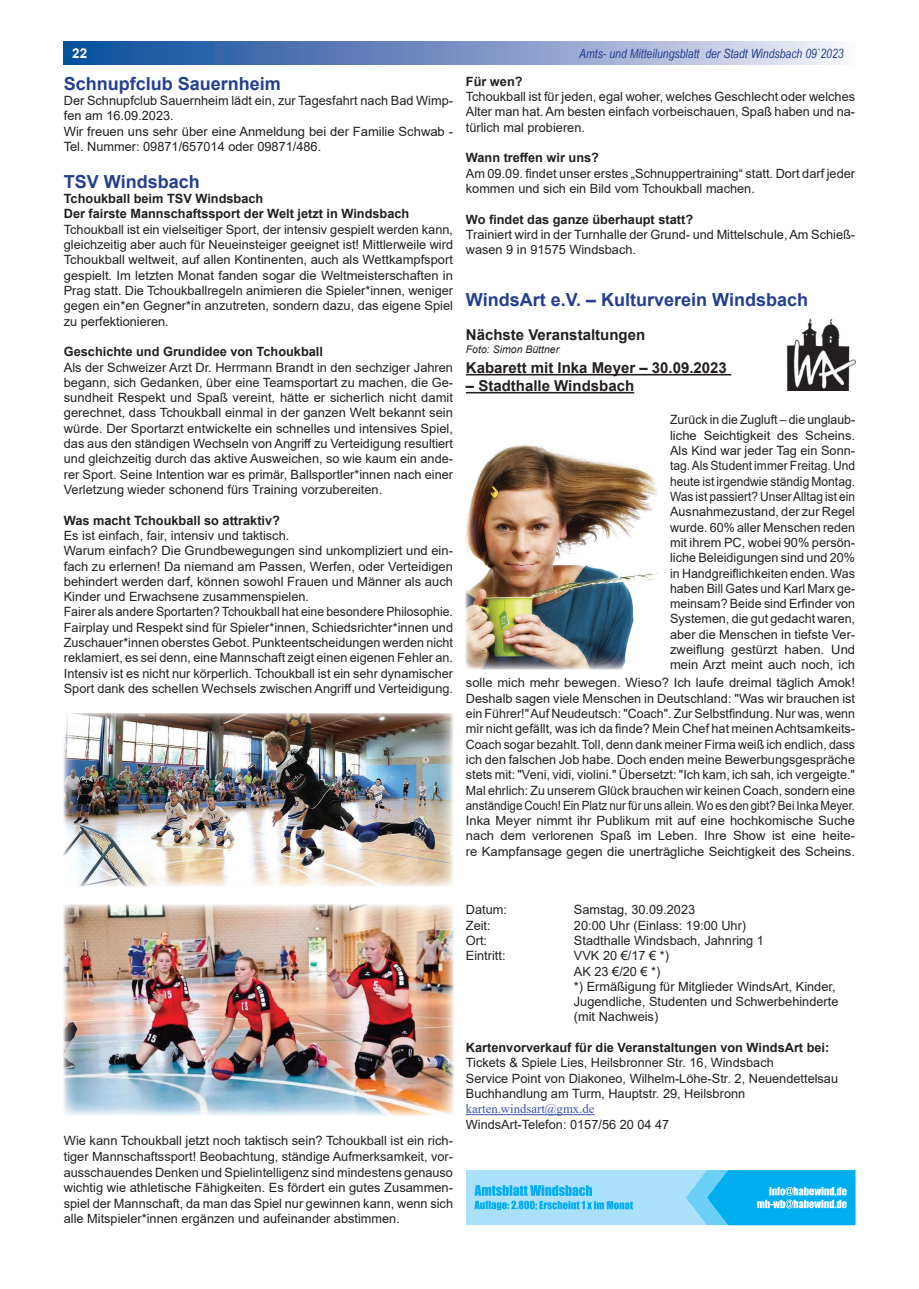
<style>
.page{position:relative;width:919px;height:1289px;background:#fff}
.page>*{position:absolute;margin:0;border:0;box-sizing:border-box;transform-origin:0 0}
.t1{font:700 18px "Arial";color:#253f8e}
.t2{font:700 15px "Arial";color:#231f20}
.t3{font:700 13.5px "Arial";color:#fff}
.t4{font:12.75px/15.3px "Arial";color:#231f20}
.t5{font:12.75px/15.3px "Arial";color:#231f20;text-align:justify;scale:.96 1}
.t6{font:700 12.75px/15.3px "Arial";color:#231f20}
.t7{font:italic 12.75px "Arial Narrow";color:#253f8e}
.t8{font:12.75px "Times New Roman";color:#3853a3}
.t9{font:italic 10.5px "Arial";color:#231f20}
</style>
<div class="page">
<img style="left:64px;top:41px;width:774px;height:24px">
<img style="left:786px;top:318px;width:69px;height:73px">
<img style="left:64px;top:713px;width:389px;height:173px">
<img style="left:64px;top:904px;width:389px;height:211px">
<hr style="left:466px;top:374px;width:265px;height:1px;background:#231f20">
<hr style="left:466px;top:392px;width:168px;height:1px;background:#231f20">
<hr style="left:466px;top:1114px;width:128px;height:1px;background:#3853a3">
<img style="left:466px;top:445px;width:191px;height:224px">
<div style="left:466px;top:1170px;width:389px;height:55px;background:#aae0f9"></div>
<svg style="left:474px;top:1185px;width:159px;height:25px"></svg>
<svg style="left:686px;top:1170px;width:169px;height:55px;background:#30bcf1"></svg>
<p class="t3" style="left:72px;top:44px;width:17px">22</p>
<p class="t7" style="left:579px;top:44px;width:266px">Amts- und Mitteilungsblatt der Stadt Windsbach 09`2023</p>
<h1 class="t1" style="left:64px;top:71px;width:219px">Schnupfclub Sauernheim</h1>
<p class="t4" style="left:64px;top:93px;width:391px">Der Schnupfclub Sauernheim lädt ein, zur Tagesfahrt nach Bad Wimp&shy;fen am 16.09.2023.<br>Wir freuen uns sehr über eine Anmeldung bei der Familie Schwab - Tel. Nummer: 09871/657014 oder 09871/486.</p>
<h1 class="t1" style="left:64px;top:169px;width:137px">TSV Windsbach</h1>
<p class="t6" style="left:64px;top:191px;width:347px">Tchoukball beim TSV Windsbach<br>Der fairste Mannschaftssport der Welt jetzt in Windsbach</p>
<p class="t4" style="left:64px;top:221px;width:391px;text-align:justify">Tchoukball ist ein vielseitiger Sport, der intensiv gespielt werden kann, gleichzeitig aber auch für Neueinsteiger geeignet ist! Mittlerweile wird Tchoukball weltweit, auf allen Kontinenten, auch als Wettkampfsport gespielt. Im letzten Monat fanden sogar die Weltmeisterschaften in Prag statt. Die Tchoukballregeln animieren die Spieler*innen, weniger gegen ein*en Gegner*in anzutreten, sondern dazu, das eigene Spiel zu perfektionieren.</p>
<p class="t6" style="left:64px;top:344px;width:261px">Geschichte und Grundidee von Tchoukball</p>
<p class="t4" style="left:64px;top:359px;width:391px;text-align:justify">Als der Schweizer Arzt Dr. Herrmann Brandt in den sechziger Jahren begann, sich Gedanken, über eine Teamsportart zu machen, die Ge&shy;sundheit Respekt und Spaß vereint, hätte er sicherlich nicht damit gerechnet, dass Tchoukball einmal in der ganzen Welt bekannt sein würde. Der Sportarzt entwickelte ein schnelles und intensives Spiel, das aus den ständigen Wechseln von Angriff zu Verteidigung resultiert und gleichzeitig durch das aktive Ausweichen, so wie kaum ein ande&shy;rer Sport. Seine Intention war es primär, Ballsportler*innen nach einer Verletzung wieder schonend fürs Training vorzubereiten.</p>
<p class="t6" style="left:64px;top:512px;width:218px">Was macht Tchoukball so attraktiv?</p>
<p class="t4" style="left:64px;top:527px;width:391px">Es ist einfach, fair, intensiv und taktisch.<br>Warum einfach? Die Grundbewegungen sind unkompliziert und ein&shy;fach zu erlernen! Da niemand am Passen, Werfen, oder Verteidigen behindert werden darf, können sowohl Frauen und Männer als auch Kinder und Erwachsene zusammenspielen.<br>Fairer als andere Sportarten? Tchoukball hat eine besondere Philosophie.<br>Fairplay und Respekt sind für Spieler*innen, Schiedsrichter*innen und Zuschauer*innen oberstes Gebot. Punkteentscheidungen werden nicht reklamiert, es sei denn, eine Mannschaft zeigt einen eigenen Fehler an.<br>Intensiv ist es nicht nur körperlich. Tchoukball ist ein sehr dynamischer Sport dank des schellen Wechsels zwischen Angriff und Verteidigung.</p>
<p class="t6" style="left:466px;top:74px;width:58px">Für wen?</p>
<p class="t4" style="left:466px;top:89px;width:391px;text-align:justify">Tchoukball ist für jeden, egal woher, welches Geschlecht oder welches Alter man hat. Am besten einfach vorbeischauen, Spaß haben und na&shy;türlich mal probieren.</p>
<p class="t6" style="left:466px;top:150px;width:135px">Wann treffen wir uns?</p>
<p class="t4" style="left:466px;top:165px;width:391px">Am 09.09. findet unser erstes „Schnuppertraining“ statt. Dort darf jeder kommen und sich ein Bild vom Tchoukball machen.</p>
<p class="t6" style="left:466px;top:212px;width:229px">Wo findet das ganze überhaupt statt?</p>
<p class="t4" style="left:466px;top:227px;width:391px">Trainiert wird in der Turnhalle der Grund- und Mittelschule, Am Schieß&shy;wasen 9 in 91575 Windsbach.</p>
<h1 class="t1" style="left:466px;top:287px;width:344px">WindsArt e.V. – Kulturverein Windsbach</h1>
<p class="t2" style="left:466px;top:324px;width:181px">Nächste Veranstaltungen</p>
<p class="t2" style="left:466px;top:357px;width:262px">Kabarett mit Inka Meyer – 30.09.2023</p>
<p class="t2" style="left:466px;top:375px;width:170px">– Stadthalle Windsbach</p>
<p class="t5" style="left:670px;top:412px;width:194px">Zurück in die Zugluft – die unglaub&shy;liche Seichtigkeit des Scheins.<br>Als Kind war jeder Tag ein Sonn&shy;tag. Als Student immer Freitag. Und heute ist irgendwie ständig Montag.<br>Was ist passiert? Unser Alltag ist ein Ausnahmezustand, der zur Regel wurde. 60% aller Menschen reden mit ihrem PC, wobei 90% persön&shy;liche Beleidigungen sind und 20% in Handgreiflichkeiten enden. Was haben Bill Gates und Karl Marx ge&shy;meinsam? Beide sind Erfinder von Systemen, die gut gedacht waren, aber die Menschen in tiefste Ver&shy;zweiflung gestürzt haben. Und mein Arzt meint auch noch, ich</p>
<p class="t4" style="left:466px;top:675px;width:391px;text-align:justify">solle mich mehr bewegen. Wieso? Ich laufe dreimal täglich Amok!<br>Deshalb sagen viele Menschen in Deutschland: "Was wir brauchen ist ein Führer!" Auf Neudeutsch: "Coach". Zur Selbstfindung. Nur was, wenn mir nicht gefällt, was ich da finde? Mein Chef hat meinen Achtsamkeits-Coach sogar bezahlt. Toll, denn dank meiner Firma weiß ich endlich, dass ich den falschen Job habe. Doch enden meine Bewerbungsgespräche stets mit: "Veni, vidi, violini." Übersetzt: "Ich kam, ich sah, ich vergeigte." Mal ehrlich: Zu unserem Glück brauchen wir keinen Coach, sondern eine anständige Couch! Ein Platz nur für uns allein. Wo es den gibt? Bei Inka Meyer.<br>Inka Meyer nimmt ihr Publikum mit auf eine hochkomische Suche nach dem verlorenen Spaß im Leben. Ihre Show ist eine heite&shy;re Kampfansage gegen die unerträgliche Seichtigkeit des Scheins.</p>
<p class="t9" style="left:466px;top:342px;width:95px">Foto: Simon Büttner</p>
<p class="t4" style="left:64px;top:1132px;width:391px;text-align:justify">Wie kann Tchoukball jetzt noch taktisch sein? Tchoukball ist ein rich&shy;tiger Mannschaftssport! Beobachtung, ständige Aufmerksamkeit, vor&shy;ausschauendes Denken und Spielintelligenz sind mindestens genauso wichtig wie athletische Fähigkeiten. Es fördert ein gutes Zusammen&shy;spiel der Mannschaft, da man das Spiel nur gewinnen kann, wenn sich alle Mitspieler*innen ergänzen und aufeinander abstimmen.</p>
<p class="t4" style="left:466px;top:902px;width:43px">Datum:</p>
<p class="t4" style="left:574px;top:902px;width:123px">Samstag, 30.09.2023</p>
<p class="t4" style="left:466px;top:917px;width:26px">Zeit:</p>
<p class="t4" style="left:574px;top:917px;width:174px">20:00 Uhr (Einlass: 19:00 Uhr)</p>
<p class="t4" style="left:466px;top:932px;width:23px">Ort:</p>
<p class="t4" style="left:574px;top:932px;width:191px">Stadthalle Windsbach, Jahnring 1</p>
<p class="t4" style="left:466px;top:948px;width:41px">Eintritt:</p>
<p class="t4" style="left:574px;top:948px;width:266px">VVK 20 €/17 € *)<br>AK 23 €/20 € *)<br>*) Ermäßigung für Mitglieder WindsArt, Kinder,<br>Jugendliche, Studenten und Schwerbehinderte (mit Nachweis)</p>
<p class="t6" style="left:466px;top:1040px;width:365px">Kartenvorverkauf für die Veranstaltungen von WindsArt bei:</p>
<p class="t4" style="left:466px;top:1055px;width:374px">Tickets &amp; Spiele Lies, Heilsbronner Str. 16, Windsbach<br>Service Point von Diakoneo, Wilhelm-Löhe-Str. 2, Neuendettelsau<br>Buchhandlung am Turm, Hauptstr. 29, Heilsbronn</p>
<p class="t8" style="left:466px;top:1099px;width:130px">karten.windsart@gmx.de</p>
<p class="t4" style="left:466px;top:1116px;width:205px">WindsArt-Telefon: 0157/56 20 04 47</p>
</div>
